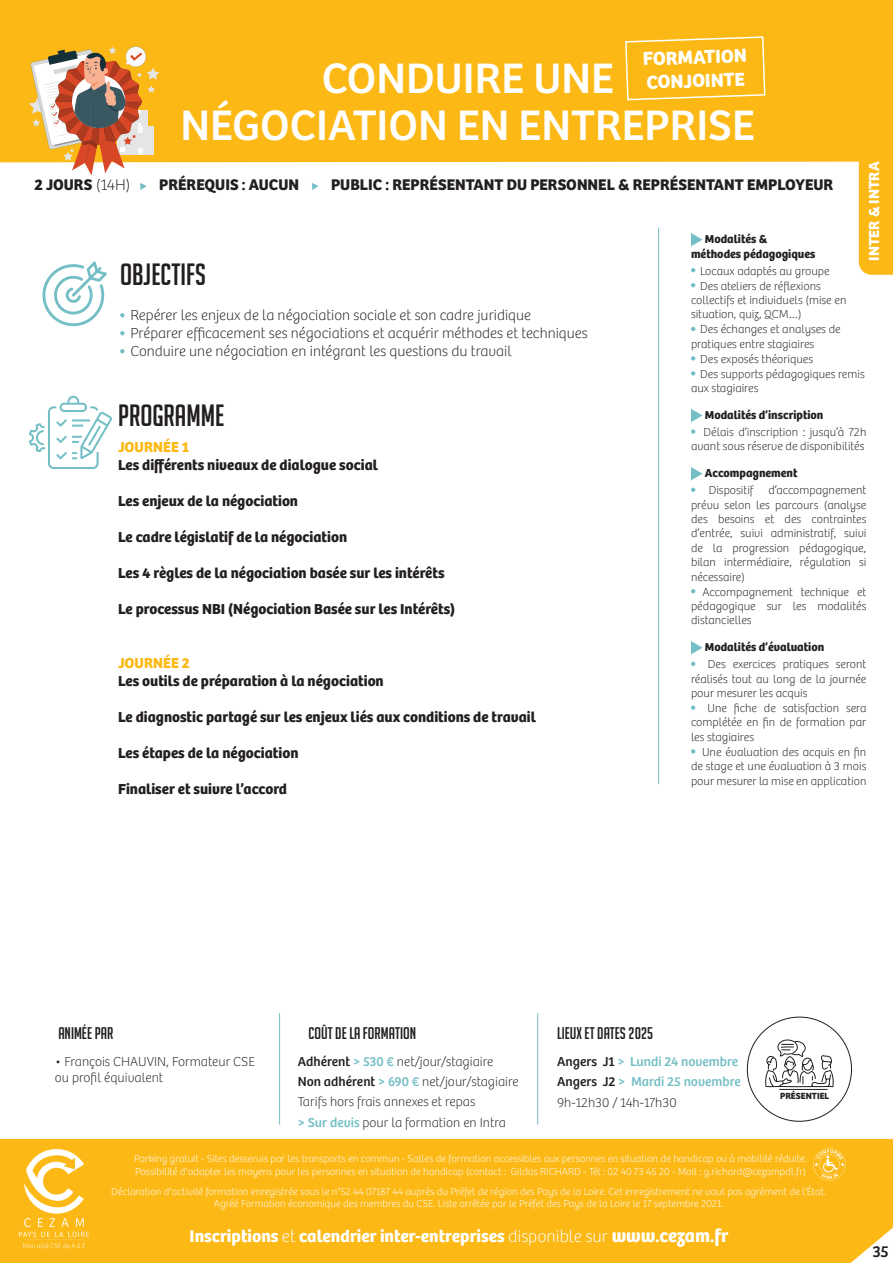
<style>
.page{position:relative;width:893px;height:1263px;background:#fff}
.page>*{position:absolute;margin:0;border:0;box-sizing:border-box;transform-origin:0 0}
.t1{font:44.25px/47.5px "Bree";color:#fff;text-align:center}
.t2{font:30px "Big Noodle Titling";color:#231f20}
.t3{font:700 19.5px/23.4px "Bree";color:#fff}
.t4{font:700 17.55px "Bree";color:#fff}
.t5{font:16.5px "Big Noodle Titling";color:#231f20}
.t6{font:16.5px "Bree";color:#231f20}
.t7{font:700 16.05px "Bree";color:#231f20}
.t8{font:700 15.15px "Bree";color:#fff}
.t9{font:700 15px "Bree";color:#231f20}
.t10{font:100 15px/18px "Bree";color:#231f20}
.t11{font:700 15px "Bree";color:#fcb814}
.t12{font:100 13.5px/20.4px "Bree";color:#231f20}
.t13{font:13.5px/20.4px "Bree";color:#74bfc5}
.t14{font:100 12px/14.4px "Bree";color:#231f20;text-align:justify}
.t15{font:700 12px/14.4px "Bree";color:#231f20}
.t16{font:100 10.5px/12.6px "Bree";color:#fff;text-align:center}
.t17{font:700 9.3px "Bree";color:#231f20}
.s1{font-weight:100}
.s2{font-weight:400}
.s3{font-weight:400;color:#74bfc5}
.s4{color:#231f20}
.s5{font-weight:100;color:#231f20}
.s6{font-size:18.75px}
</style>
<div class="page">
<div style="left:0;top:1139px;width:893px;height:124px;background:#fcb814"></div>
<svg style="left:813px;top:1148px;width:33px;height:33px"></svg>
<div style="left:0;top:0;width:893px;height:170px;background:#fcb814"></div>
<img style="left:18px;top:1148px;width:72px;height:101px">
<svg style="left:850px;top:1227px;width:43px;height:36px"></svg>
<svg style="left:120px;top:349px;width:5px;height:4px"></svg>
<svg style="left:29px;top:396px;width:83px;height:73px"></svg>
<hr style="left:279px;top:1013px;width:1px;height:111px;background:#74bfc5">
<hr style="left:537px;top:1013px;width:1px;height:111px;background:#74bfc5">
<svg style="left:691px;top:356px;width:4px;height:5px"></svg>
<svg style="left:691px;top:371px;width:4px;height:5px"></svg>
<svg style="left:691px;top:409px;width:11px;height:13px"></svg>
<svg style="left:691px;top:429px;width:4px;height:5px"></svg>
<svg style="left:691px;top:467px;width:11px;height:13px"></svg>
<svg style="left:691px;top:488px;width:4px;height:4px"></svg>
<svg style="left:691px;top:589px;width:4px;height:4px"></svg>
<svg style="left:691px;top:641px;width:11px;height:13px"></svg>
<svg style="left:691px;top:662px;width:4px;height:4px"></svg>
<svg style="left:691px;top:705px;width:4px;height:5px"></svg>
<svg style="left:691px;top:749px;width:4px;height:5px"></svg>
<hr style="left:658px;top:227px;width:1px;height:557px;background:#74bfc5">
<svg style="left:765px;top:1039px;width:69px;height:51px"></svg>
<svg style="left:0;top:36px;width:893px;height:299px"></svg>
<h3 class="t3" style="left:643px;top:46px;width:105px;rotate:-2deg">FORMATION<br>CONJOINTE</h3>
<h1 class="t1" style="left:181px;top:51px;width:576px">CONDUIRE UNE<br>NÉGOCIATION EN ENTREPRISE</h1>
<p class="t8" style="left:862px;top:261px;width:101px;rotate:-90deg">INTER &amp; INTRA</p>
<h3 class="t7" style="left:35px;top:172px;width:98px">2 JOURS <span class="s1">(14H)</span></h3>
<h3 class="t7" style="left:159px;top:172px;width:141px">PRÉREQUIS : AUCUN</h3>
<h3 class="t7" style="left:331px;top:172px;width:504px">PUBLIC : REPRÉSENTANT DU PERSONNEL &amp; REPRÉSENTANT EMPLOYEUR</h3>
<p class="t15" style="left:691px;top:231px;width:126px;text-indent:14px">Modalités &amp; méthodes pédagogiques</p>
<p class="t14" style="left:700px;top:263px;width:131px">Locaux adaptés au groupe</p>
<p class="t14" style="left:700px;top:278px;width:122px">Des ateliers de réflexions</p>
<p class="t14" style="left:691px;top:292px;width:157px">collectifs et individuels (mise en</p>
<p class="t14" style="left:691px;top:306px;width:112px">situation, quiz, QCM…)</p>
<p class="t14" style="left:700px;top:321px;width:142px">Des échanges et analyses de</p>
<p class="t14" style="left:691px;top:336px;width:125px">pratiques entre stagiaires</p>
<p class="t14" style="left:700px;top:351px;width:115px">Des exposés théoriques</p>
<p class="t14" style="left:700px;top:366px;width:166px">Des supports pédagogiques remis</p>
<p class="t14" style="left:691px;top:380px;width:69px">aux stagiaires</p>
<p class="t15" style="left:705px;top:407px;width:120px">Modalités d’inscription</p>
<p class="t14" style="left:691px;top:424px;width:177px;text-align:right">Délais d’inscription : jusqu’à 72h avant sous réserve de disponibilités</p>
<p class="t15" style="left:705px;top:465px;width:94px">Accompagnement</p>
<p class="t14" style="left:691px;top:482px;width:177px;text-indent:18px">Dispositif d’accompagnement prévu selon les parcours (analyse des besoins et des contraintes d’entrée, suivi administratif, suivi de la progression pédagogique, bilan intermédiaire, régulation si nécessaire)</p>
<p class="t14" style="left:691px;top:584px;width:177px;text-indent:11px">Accompagnement technique et pédagogique sur les modalités distancielles</p>
<p class="t15" style="left:705px;top:639px;width:121px">Modalités d’évaluation</p>
<p class="t14" style="left:691px;top:656px;width:177px;text-indent:17px">Des exercices pratiques seront réalisés tout au long de la journée pour mesurer les acquis</p>
<p class="t14" style="left:691px;top:700px;width:177px;text-indent:16px">Une fiche de satisfaction sera complétée en fin de formation par les stagiaires</p>
<p class="t14" style="left:691px;top:744px;width:177px;text-indent:11px">Une évaluation des acquis en fin de stage et une évaluation à 3 mois pour mesurer la mise en application</p>
<h2 class="t2" style="left:120px;top:259px;width:87px">OBJECTIFS</h2>
<p class="t10" style="left:130px;top:305px;width:459px">Repérer les enjeux de la négociation sociale et son cadre juridique<br>Préparer efficacement ses négociations et acquérir méthodes et techniques<br>Conduire une négociation en intégrant les questions du travail</p>
<h2 class="t2" style="left:118px;top:399px;width:108px">PROGRAMME</h2>
<p class="t11" style="left:118px;top:435px;width:73px">JOURNÉE 1</p>
<p class="t9" style="left:118px;top:453px;width:261px">Les différents niveaux de dialogue social</p>
<p class="t9" style="left:118px;top:489px;width:182px">Les enjeux de la négociation</p>
<p class="t9" style="left:118px;top:525px;width:231px">Le cadre législatif de la négociation</p>
<p class="t9" style="left:118px;top:561px;width:328px">Les 4 règles de la négociation basée sur les intérêts</p>
<p class="t9" style="left:118px;top:597px;width:339px">Le processus NBI (Négociation Basée sur les Intérêts)</p>
<p class="t11" style="left:118px;top:651px;width:73px">JOURNÉE 2</p>
<p class="t9" style="left:118px;top:669px;width:267px">Les outils de préparation à la négociation</p>
<p class="t9" style="left:118px;top:705px;width:419px">Le diagnostic partagé sur les enjeux liés aux conditions de travail</p>
<p class="t9" style="left:118px;top:741px;width:182px">Les étapes de la négociation</p>
<p class="t9" style="left:118px;top:777px;width:171px">Finaliser et suivre l’accord</p>
<h3 class="t5" style="left:58px;top:1024px;width:57px">ANIMÉE PAR</h3>
<p class="t12" style="left:55px;top:1052px;width:201px;line-height:16.2px">• François CHAUVIN, Formateur CSE ou profil équivalent</p>
<h3 class="t5" style="left:308px;top:1024px;width:109px">COÛT DE LA FORMATION</h3>
<p class="t12" style="left:298px;top:1050px;width:222px"><span class="s2">Adhérent</span> <span class="s3">&gt; 530 €</span> net/jour/stagiaire <span class="s2">Non adhérent</span> <span class="s3">&gt; 690 €</span> net/jour/stagiaire Tarifs hors frais annexes et repas<br><span class="s3">&gt; Sur devis</span> pour la formation en Intra</p>
<h3 class="t5" style="left:557px;top:1024px;width:98px">LIEUX ET DATES 2025</h3>
<p class="t13" style="left:557px;top:1050px;width:185px"><span class="s4">Angers J1</span> &gt; Lundi 24 novembre<br><span class="s4">Angers J2</span> &gt; Mardi 25 novembre<br><span class="s5">9h-12h30 / 14h-17h30</span></p>
<p class="t17" style="left:780px;top:1088px;width:51px">PRÉSENTIEL</p>
<p class="t16" style="left:134px;top:1151px;width:674px;text-align:left">Parking gratuit - Sites desservis par les transports en commun - Salles de formation accessibles aux personnes en situation de handicap ou à mobilité réduite.<br>Possibilité d'adapter les moyens pour les personnes en situation de handicap (contact : Gildas RICHARD - Tél : 02 40 73 45 20 - Mail : g.richard@cezampdl.fr)</p>
<p class="t16" style="left:111px;top:1184px;width:716px">Déclaration d'activité formation enregistrée sous le n°52 44 07187 44 auprès du Préfet de région des Pays de la Loire. Cet enregistrement ne vaut pas agrément de l’État.<br>Agréé Formation économique des membres du CSE. Liste arrêtée par le Préfet des Pays de la Loire le 17 septembre 2021.</p>
<h3 class="t4" style="left:190px;top:1222px;width:540px">Inscriptions <span class="s1">et</span> calendrier inter-entreprises <span class="s1">disponible sur</span> <span class="s6">www.cezam.fr</span></h3>
<h3 class="t6" style="left:872px;top:1239px;width:18px">35</h3>
</div>
